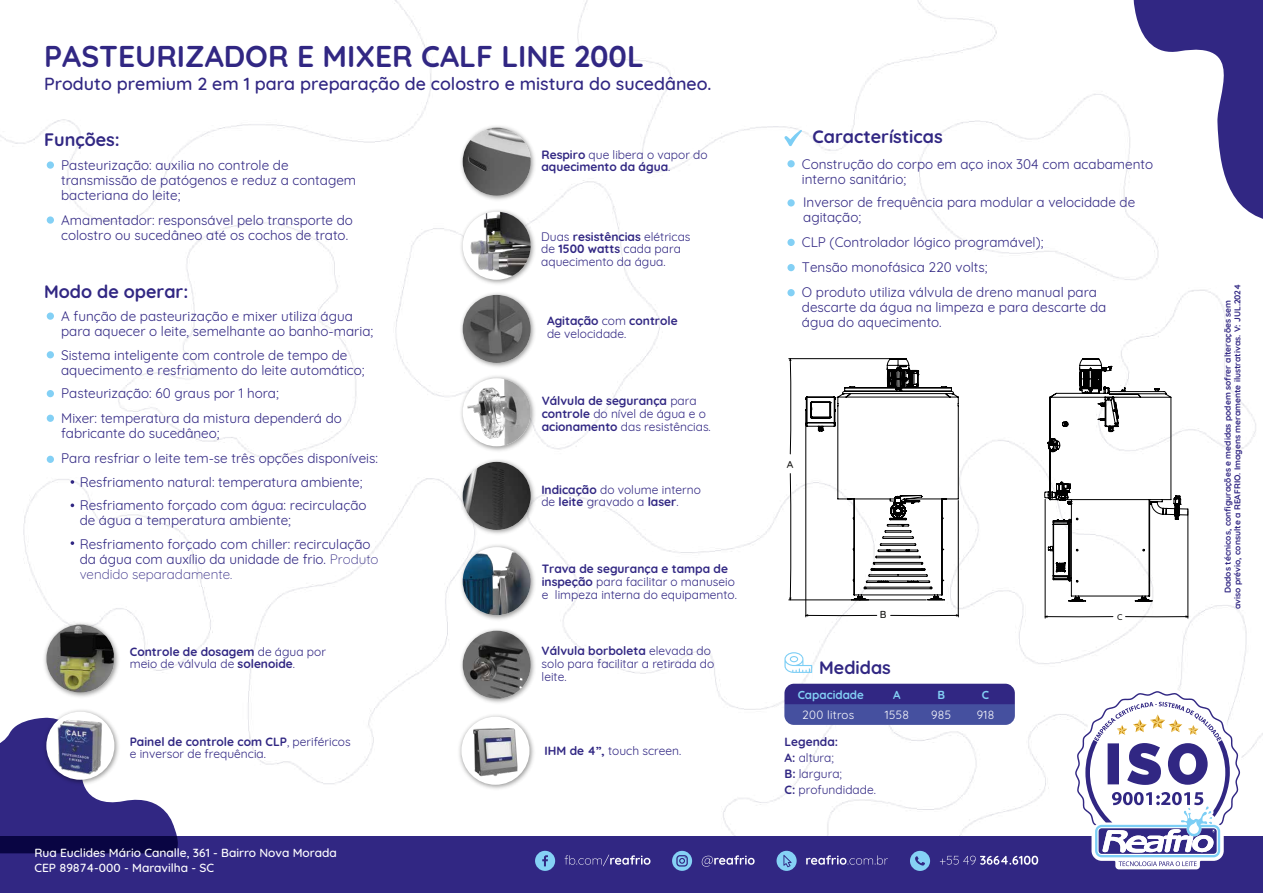
<style>
.page{position:relative;width:1263px;height:893px;background:#fff}
.page>*{position:absolute;margin:0;border:0;box-sizing:border-box;transform-origin:0 0}
.t1{font:700 30px "Quicksand";color:#312783}
.t2{font:700 18px "Quicksand";color:#312783}
.t3{font:500 17.85px "Quicksand";color:#312783}
.t4{font:13.5px/15px "Quicksand";color:#312783}
.t5{font:12px/12.8px "Quicksand";color:#312783}
.t6{font:700 12px/12.8px "Quicksand";color:#312783}
.t7{font:500 12px/15px "Quicksand";color:#fff}
.t8{font:11.7px "Quicksand";letter-spacing:.025em;color:#fff}
.t9{font:700 11.7px "Quicksand";color:#83d0f5}
.t10{font:500 10.35px "Quicksand";color:#1d1d1b}
.t11{font:700 8.55px/9.9px "Quicksand";color:#312783;text-align:center}
.t12{font:500 8.4px "Quicksand";color:#1d1d1b}
.s1{font-weight:300}
.s2{font-weight:400}
.s3{font-weight:700}
</style>
<div class="page">
<img style="left:0;top:0;width:1263px;height:836px">
<div style="left:0;top:836px;width:1263px;height:57px;background:#312783"></div>
<svg style="left:0;top:718px;width:178px;height:135px"></svg>
<svg style="left:1071px;top:688px;width:172px;height:181px"></svg>
<svg style="left:940px;top:856px;width:98px;height:9px"></svg>
<svg style="left:535px;top:851px;width:20px;height:20px"></svg>
<svg style="left:672px;top:851px;width:20px;height:20px"></svg>
<svg style="left:776px;top:851px;width:21px;height:20px"></svg>
<svg style="left:565px;top:855px;width:85px;height:11px"></svg>
<svg style="left:702px;top:855px;width:53px;height:12px"></svg>
<svg style="left:806px;top:855px;width:82px;height:10px"></svg>
<svg style="left:910px;top:851px;width:20px;height:20px"></svg>
<svg style="left:1130px;top:0;width:133px;height:222px"></svg>
<svg style="left:784px;top:652px;width:28px;height:21px"></svg>
<div style="left:784px;top:684px;width:231px;height:41px;background:#312783;border-radius:10px"></div>
<svg style="left:784px;top:704px;width:231px;height:21px"></svg>
<img style="left:456px;top:711px;width:81px;height:81px">
<div style="left:461px;top:717px;width:68px;height:68px;background:#fff;border-radius:50%"></div>
<img style="left:471px;top:728px;width:49px;height:48px">
<img style="left:41px;top:706px;width:81px;height:81px">
<div style="left:46px;top:712px;width:68px;height:68px;background:#fff;border-radius:50%"></div>
<img style="left:57px;top:719px;width:46px;height:55px">
<img style="left:41px;top:619px;width:81px;height:81px">
<img style="left:46px;top:625px;width:68px;height:68px;border-radius:34px">
<img style="left:457px;top:122px;width:82px;height:82px">
<img style="left:463px;top:128px;width:68px;height:68px;border-radius:34px">
<img style="left:457px;top:206px;width:82px;height:81px">
<div style="left:463px;top:212px;width:68px;height:68px;background:#fff;border-radius:50%"></div>
<img style="left:468px;top:212px;width:63px;height:68px">
<img style="left:457px;top:289px;width:82px;height:82px">
<img style="left:463px;top:295px;width:68px;height:68px;border-radius:34px">
<img style="left:457px;top:542px;width:82px;height:81px">
<div style="left:463px;top:547px;width:68px;height:68px;background:#fff;border-radius:50%"></div>
<img style="left:463px;top:552px;width:68px;height:63px">
<img style="left:457px;top:373px;width:82px;height:81px">
<img style="left:467px;top:378px;width:64px;height:68px">
<img style="left:457px;top:456px;width:82px;height:82px">
<img style="left:463px;top:462px;width:68px;height:68px;border-radius:34px">
<img style="left:457px;top:625px;width:82px;height:81px">
<img style="left:463px;top:631px;width:68px;height:68px;border-radius:34px">
<svg style="left:1044px;top:358px;width:145px;height:244px"></svg>
<hr style="left:1187px;top:511px;width:1px;height:107px;background:#010101">
<hr style="left:1045px;top:499px;width:1px;height:119px;background:#010101">
<svg style="left:1044px;top:615px;width:145px;height:3px"></svg>
<svg style="left:805px;top:358px;width:154px;height:243px"></svg>
<hr style="left:958px;top:500px;width:1px;height:117px;background:#010101">
<hr style="left:805px;top:412px;width:1px;height:205px;background:#010101">
<hr style="left:789px;top:358px;width:107px;height:1px;background:#010101">
<hr style="left:789px;top:599px;width:137px;height:1px;background:#010101">
<svg style="left:805px;top:614px;width:154px;height:3px"></svg>
<svg style="left:789px;top:358px;width:3px;height:243px"></svg>
<div style="left:47px;top:161px;width:7px;height:8px;background:#83d0f5;border-radius:50%"></div>
<div style="left:47px;top:216px;width:7px;height:8px;background:#83d0f5;border-radius:50%"></div>
<div style="left:47px;top:312px;width:7px;height:8px;background:#83d0f5;border-radius:50%"></div>
<div style="left:47px;top:351px;width:7px;height:7px;background:#83d0f5;border-radius:50%"></div>
<div style="left:47px;top:390px;width:7px;height:7px;background:#83d0f5;border-radius:50%"></div>
<div style="left:47px;top:415px;width:7px;height:7px;background:#83d0f5;border-radius:50%"></div>
<div style="left:47px;top:456px;width:7px;height:7px;background:#83d0f5;border-radius:50%"></div>
<svg style="left:71px;top:480px;width:3px;height:4px"></svg>
<svg style="left:71px;top:503px;width:3px;height:4px"></svg>
<svg style="left:71px;top:541px;width:3px;height:4px"></svg>
<svg style="left:784px;top:130px;width:18px;height:16px"></svg>
<div style="left:787px;top:160px;width:8px;height:7px;background:#83d0f5;border-radius:50%"></div>
<div style="left:787px;top:289px;width:8px;height:7px;background:#83d0f5;border-radius:50%"></div>
<div style="left:787px;top:239px;width:8px;height:7px;background:#83d0f5;border-radius:50%"></div>
<div style="left:787px;top:264px;width:8px;height:7px;background:#83d0f5;border-radius:50%"></div>
<div style="left:787px;top:199px;width:8px;height:7px;background:#83d0f5;border-radius:50%"></div>
<h1 class="t1" style="left:44px;top:32px;width:601px">PASTEURIZADOR E MIXER CALF LINE 200L</h1>
<h3 class="t3" style="left:44px;top:69px;width:669px">Produto premium 2 em 1 para preparação de colostro e mistura do sucedâneo.</h3>
<h2 class="t2" style="left:44px;top:124px;width:77px">Funções:</h2>
<p class="t4" style="left:61px;top:156px;width:296px">Pasteurização: auxilia no controle de transmissão de patógenos e reduz a contagem bacteriana do leite;</p>
<p class="t4" style="left:61px;top:211px;width:293px">Amamentador: responsável pelo transporte do colostro ou sucedâneo até os cochos de trato.</p>
<h2 class="t2" style="left:44px;top:276px;width:146px">Modo de operar:</h2>
<p class="t4" style="left:61px;top:307px;width:313px">A função de pasteurização e mixer utiliza água para aquecer o leite, semelhante ao banho-maria;</p>
<p class="t4" style="left:61px;top:346px;width:305px">Sistema inteligente com controle de tempo de aquecimento e resfriamento do leite automático;</p>
<p class="t4" style="left:61px;top:380px;width:282px;line-height:24.6px">Pasteurização: 60 graus por 1 hora;<br>Mixer: temperatura da mistura dependerá do</p>
<p class="t4" style="left:61px;top:424px;width:160px">fabricante do sucedâneo;</p>
<p class="t4" style="left:61px;top:449px;width:318px">Para resfriar o leite tem-se três opções disponíveis:</p>
<p class="t4" style="left:80px;top:473px;width:284px">Resfriamento natural: temperatura ambiente;</p>
<p class="t4" style="left:80px;top:497px;width:288px">Resfriamento forçado com água: recirculação</p>
<p class="t4" style="left:80px;top:507px;width:292px;line-height:23.2px">de água a temperatura ambiente;<br>Resfriamento forçado com chiller: recirculação</p>
<p class="t4" style="left:80px;top:550px;width:300px">da água com auxílio da unidade de frio. <span class="s1">Produto vendido separadamente.</span></p>
<p class="t6" style="left:130px;top:644px;width:198px">Controle de dosagem <span class="s2">de água por meio de válvula de</span> solenoide<span class="s2">.</span></p>
<p class="t5" style="left:130px;top:734px;width:222px"><span class="s3">Painel de controle com CLP</span>, periféricos e inversor de frequência.</p>
<p class="t7" style="left:34px;top:844px;width:304px">Rua Euclides Mário Canalle, 361 - Bairro Nova Morada<br>CEP 89874-000 - Maravilha - SC</p>
<p class="t6" style="left:541px;top:147px;width:168px">Respiro <span class="s2">que libera o vapor do </span>aquecimento da água<span class="s2">.</span></p>
<p class="t5" style="left:541px;top:229px;width:151px">Duas <span class="s3">resistências</span> elétricas de <span class="s3">1500 watts</span> cada para aquecimento da água.</p>
<p class="t6" style="left:547px;top:314px;width:132px">Agitação <span class="s2">com</span> controle <span class="s2">de velocidade.</span></p>
<p class="t6" style="left:542px;top:394px;width:171px">Válvula de segurança <span class="s2">para </span>controle <span class="s2">do nível de água e o </span>acionamento <span class="s2">das resistências.</span></p>
<p class="t5" style="left:541px;top:482px;width:161px"><span class="s3">Indicação</span> do volume interno de <span class="s3">leite</span> gravado a <span class="s3">laser</span>.</p>
<p class="t5" style="left:542px;top:561px;width:197px"><span class="s3">Trava de segurança e tampa de inspeção</span> para facilitar o manuseio e limpeza interna do equipamento.</p>
<p class="t5" style="left:542px;top:644px;width:174px"><span class="s3">Válvula borboleta</span> elevada do solo para facilitar a retirada do leite.</p>
<p class="t5" style="left:545px;top:743px;width:138px"><span class="s3">IHM de 4”,</span> touch screen.</p>
<h2 class="t2" style="left:812px;top:122px;width:132px">Características</h2>
<p class="t4" style="left:802px;top:155px;width:353px">Construção do corpo em aço inox 304 com acabamento interno sanitário;</p>
<p class="t4" style="left:803px;top:194px;width:333px">Inversor de frequência para modular a velocidade de agitação;</p>
<p class="t4" style="left:802px;top:228px;width:243px;line-height:25.2px">CLP (Controlador lógico programável);<br>Tensão monofásica 220 volts;</p>
<p class="t4" style="left:802px;top:284px;width:306px">O produto utiliza válvula de dreno manual para descarte da água na limpeza e para descarte da água do aquecimento.</p>
<p class="t10" style="left:787px;top:456px;width:8px">A</p>
<p class="t10" style="left:880px;top:606px;width:8px">B</p>
<p class="t12" style="left:1117px;top:610px;width:7px">C</p>
<h2 class="t2" style="left:819px;top:653px;width:73px">Medidas</h2>
<p class="t9" style="left:798px;top:685px;width:68px">Capacidade</p>
<p class="t9" style="left:893px;top:685px;width:9px">A</p>
<p class="t9" style="left:937px;top:685px;width:9px">B</p>
<p class="t9" style="left:982px;top:685px;width:9px">C</p>
<p class="t8" style="left:802px;top:705px;width:53px">200 litros</p>
<p class="t8" style="left:885px;top:705px;width:26px">1558</p>
<p class="t8" style="left:931px;top:705px;width:21px">985</p>
<p class="t8" style="left:977px;top:705px;width:19px">918</p>
<p class="t5" style="left:784px;top:733px;width:93px;line-height:15.8px"><span class="s3">Legenda:<br>A:</span> altura;<br><span class="s3">B:</span> largura;<br><span class="s3">C:</span> profundidade.</p>
<p class="t11" style="left:1222px;top:609px;width:327px;rotate:-90deg">Dados técnicos, configurações e medidas podem sofrer alterações sem<br>aviso prévio, consulte a REAFRIO. Imagens meramente ilustrativas. V: JUL.2024</p>
</div>
